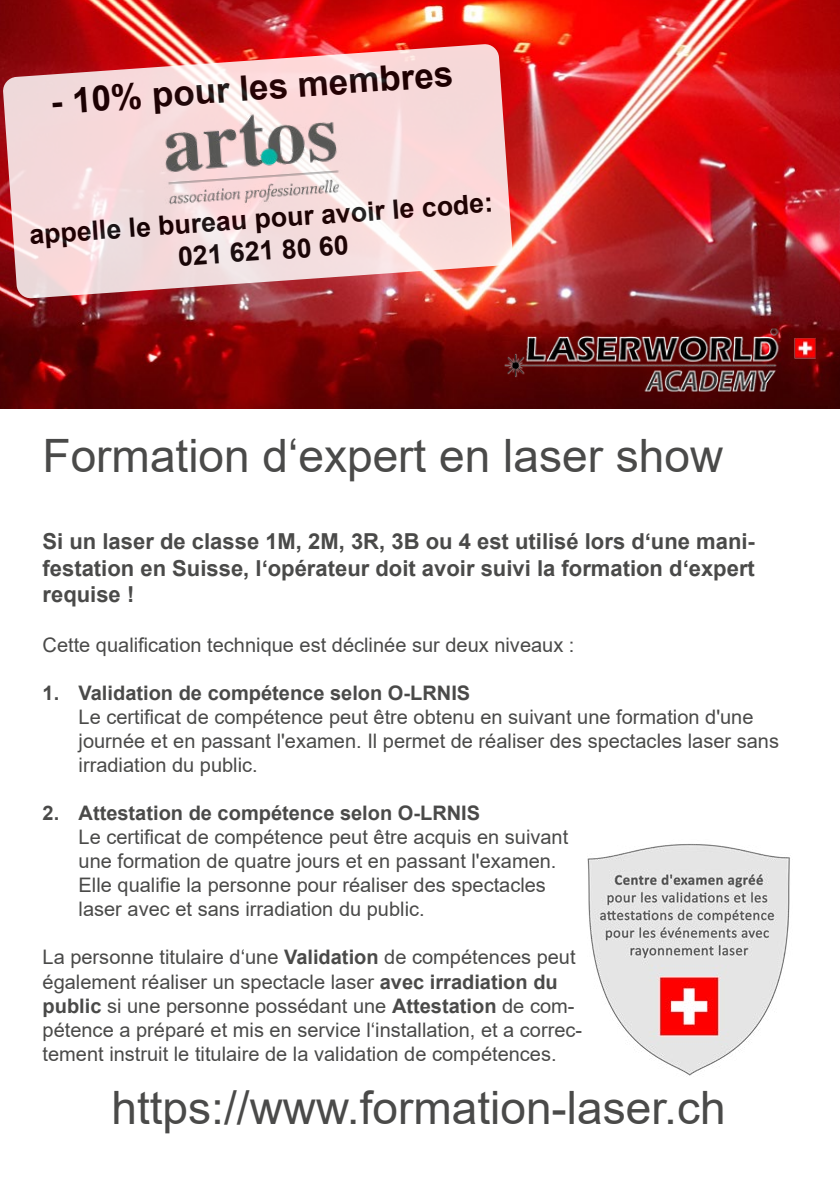
<style>
.page{position:relative;width:840px;height:1191px;background:#fff}
.page>*{position:absolute;margin:0;border:0;box-sizing:border-box;transform-origin:0 0}
.t1{font:46px "Arial";color:#4a4a49}
.t2{font:700 35px "Arial";color:#000}
.t3{font:700 26.6px/32px "Arial";color:#000;text-align:center}
.t4{font:700 22px/26.4px "Arial";color:#4a4a49;text-align:justify}
.t5{font:20px/24px "Arial";color:#4a4a49}
.t6{font:700 20px "Arial";color:#4a4a49}
.s1{font-weight:700}
</style>
<div class="page">
<img style="left:0;top:0;width:839px;height:408px">
<svg style="left:3px;top:44px;width:509px;height:255px;background:#edbdbe"></svg>
<img style="left:587px;top:844px;width:203px;height:232px">
<img style="left:157px;top:105px;width:190px;height:110px">
<img style="left:499px;top:324px;width:317px;height:72px">
<h2 class="t2" style="left:49px;top:77px;width:404px;rotate:-4deg">- 10% pour les membres</h2>
<h3 class="t3" style="left:28px;top:219px;width:466px;rotate:-4deg">appelle le bureau pour avoir le code:<br>021 621 80 60</h3>
<h1 class="t1" style="left:43px;top:424px;width:682px">Formation d‘expert en laser show</h1>
<p class="t4" style="left:43px;top:528px;width:713px">Si un laser de classe 1M, 2M, 3R, 3B ou 4 est utilisé lors d‘une mani&shy;festation en Suisse, l‘opérateur doit avoir suivi la formation d‘expert requise !</p>
<p class="t5" style="left:43px;top:633px;width:533px">Cette qualification technique est déclinée sur deux niveaux :</p>
<p class="t6" style="left:43px;top:679px;width:429px">1. Validation de compétence selon O-LRNIS</p>
<p class="t5" style="left:79px;top:705px;width:701px">Le certificat de compétence peut être obtenu en suivant une formation d'une journée et en passant l'examen. Il permet de réaliser des spectacles laser sans irradiation du public.</p>
<p class="t6" style="left:43px;top:799px;width:439px">2. Attestation de compétence selon O-LRNIS</p>
<p class="t5" style="left:79px;top:825px;width:491px">Le certificat de compétence peut être acquis en suivant une formation de quatre jours et en passant l'examen.<br>Elle qualifie la personne pour réaliser des spectacles laser avec et sans irradiation du public.</p>
<p class="t5" style="left:43px;top:945px;width:541px">La personne titulaire d‘une <span class="s1">Validation</span> de compétences peut également réaliser un spectacle laser <span class="s1">avec irradiation du public</span> si une personne possédant une <span class="s1">Attestation</span> de com&shy;pétence a préparé et mis en service l‘installation, et a correc&shy;tement instruit le titulaire de la validation de compétences.</p>
<h1 class="t1" style="left:111px;top:1076px;width:615px">https://www.formation-laser.ch</h1>
</div>
